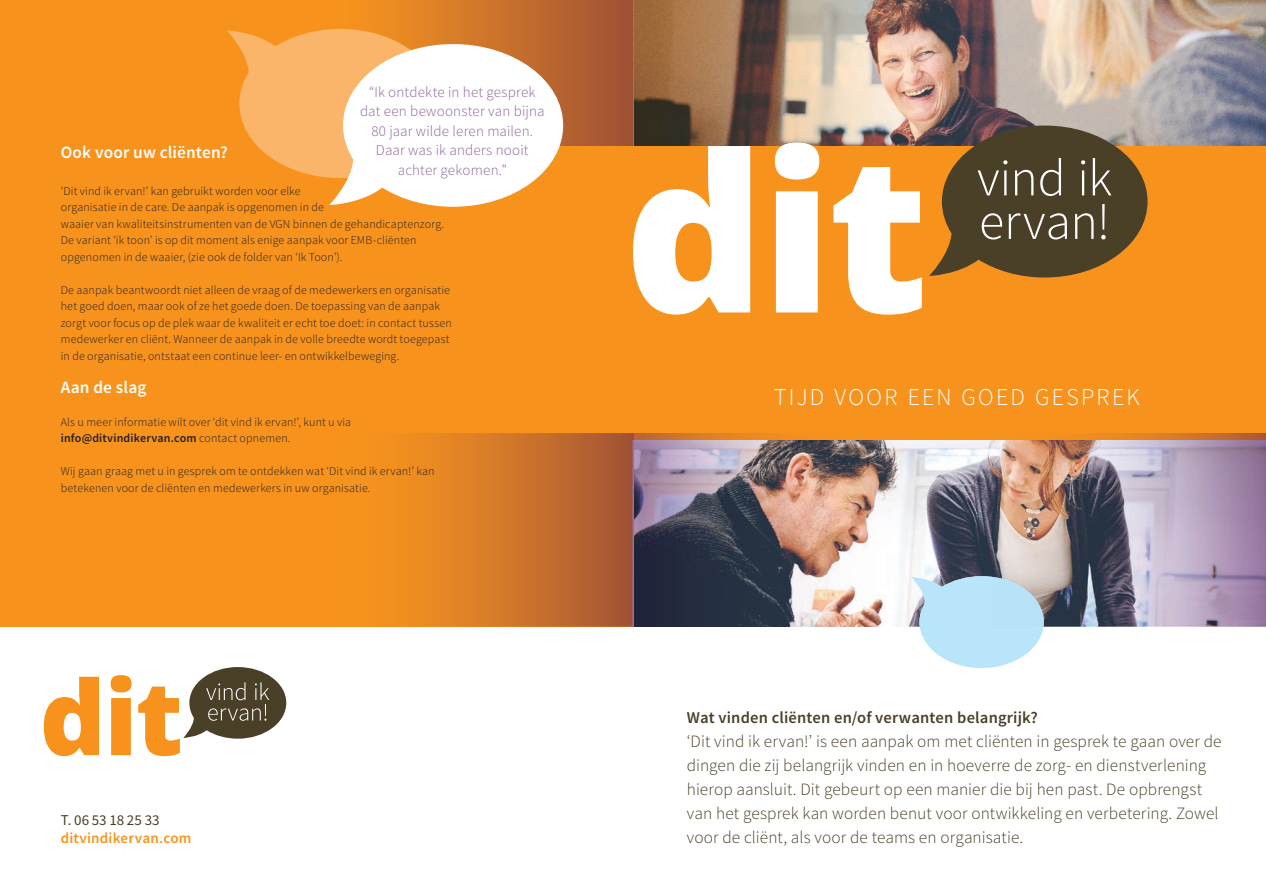
<style>
.page{position:relative;width:1266px;height:896px;background:#fff}
.page>*{position:absolute;margin:0;border:0;box-sizing:border-box;transform-origin:0 0}
.t1{font:300 24px "Source Sans Pro";letter-spacing:.1em;color:#fff}
.t2{font:300 17.25px/24px "Source Sans Pro";letter-spacing:.005em;color:#4a4028}
.t3{font:600 17.25px "Source Sans Pro";letter-spacing:.01em;color:#fff}
.t4{font:600 16.5px "Source Sans Pro";letter-spacing:.01em;color:#4a4028}
.t5{font:300 15px/19.5px "Source Sans Pro";letter-spacing:.01em;color:#8e639d;text-align:center}
.t6{font:600 15px "Source Sans Pro";letter-spacing:.015em;color:#f7931d}
.t7{font:15px "Source Sans Pro";color:#4a4028}
.t8{font:300 12px/16.5px "Source Sans Pro";letter-spacing:.01em;color:#231f20}
.s1{font-weight:600}
</style>
<div class="page">
<div style="left:0;top:146px;width:1265px;height:293px;background:#f7931d"></div>
<img style="left:633px;top:0;width:632px;height:146px">
<img style="left:633px;top:439px;width:536px;height:187px">
<img style="left:1169px;top:439px;width:96px;height:187px">
<svg style="left:633px;top:433px;width:632px;height:6px"></svg>
<svg style="left:911px;top:576px;width:132px;height:92px"></svg>
<hr style="left:632px;top:439px;width:1px;height:187px;background:#9a5f6b">
<svg style="left:0;top:433px;width:632px;height:193px;background:#e78722"></svg>
<hr style="left:632px;top:0;width:1px;height:146px;background:#9e5034">
<svg style="left:0;top:0;width:632px;height:146px;background:#e48522"></svg>
<svg style="left:44px;top:667px;width:242px;height:89px"></svg>
<svg style="left:227px;top:29px;width:336px;height:178px"></svg>
<svg style="left:633px;top:142px;width:288px;height:172px;fill:#fff"></svg>
<svg style="left:929px;top:125px;width:218px;height:152px"></svg>
<p class="t5" style="left:360px;top:82px;width:186px">“Ik ontdekte in het gesprek dat een bewoonster van bijna<br>80 jaar wilde leren mailen.<br>Daar was ik anders nooit achter gekomen.”</p>
<h2 class="t3" style="left:61px;top:141px;width:169px">Ook voor uw cliënten?</h2>
<p class="t8" style="left:61px;top:182px;width:385px">‘Dit vind ik ervan!’ kan gebruikt worden voor elke<br>organisatie in de care. De aanpak is opgenomen in de<br>waaier van kwaliteitsinstrumenten van de VGN binnen de gehandicaptenzorg.<br>De variant ‘ik toon’ is op dit moment als enige aanpak voor EMB-cliënten opgenomen in de waaier, (zie ook de folder van ‘Ik Toon’).</p>
<p class="t8" style="left:61px;top:281px;width:392px">De aanpak beantwoordt niet alleen de vraag of de medewerkers en organisatie het goed doen, maar ook of ze het goede doen. De toepassing van de aanpak zorgt voor focus op de plek waar de kwaliteit er echt toe doet: in contact tussen medewerker en cliënt. Wanneer de aanpak in de volle breedte wordt toegepast in de organisatie, ontstaat een continue leer- en ontwikkelbeweging.</p>
<h2 class="t3" style="left:61px;top:376px;width:87px">Aan de slag</h2>
<p class="t8" style="left:61px;top:413px;width:292px">Als u meer informatie wilt over ‘dit vind ik ervan!’, kunt u via <span class="s1">info@ditvindikervan.com</span> contact opnemen.</p>
<p class="t8" style="left:61px;top:463px;width:375px">Wij gaan graag met u in gesprek om te ontdekken wat ‘Dit vind ik ervan!’ kan betekenen voor de cliënten en medewerkers in uw organisatie.</p>
<p class="t7" style="left:61px;top:810px;width:100px">T. 06 53 18 25 33</p>
<p class="t6" style="left:61px;top:828px;width:132px">ditvindikervan.com</p>
<h1 class="t1" style="left:774px;top:383px;width:367px">TIJD VOOR EEN GOED GESPREK</h1>
<h3 class="t4" style="left:687px;top:706px;width:352px">Wat vinden cliënten en/of verwanten belangrijk?</h3>
<p class="t2" style="left:687px;top:728px;width:536px">‘Dit vind ik ervan!’ is een aanpak om met cliënten in gesprek te gaan over de dingen die zij belangrijk vinden en in hoeverre de zorg- en dienstverlening hierop aansluit. Dit gebeurt op een manier die bij hen past. De opbrengst van het gesprek kan worden benut voor ontwikkeling en verbetering. Zowel voor de cliënt, als voor de teams en organisatie.</p>
</div>
